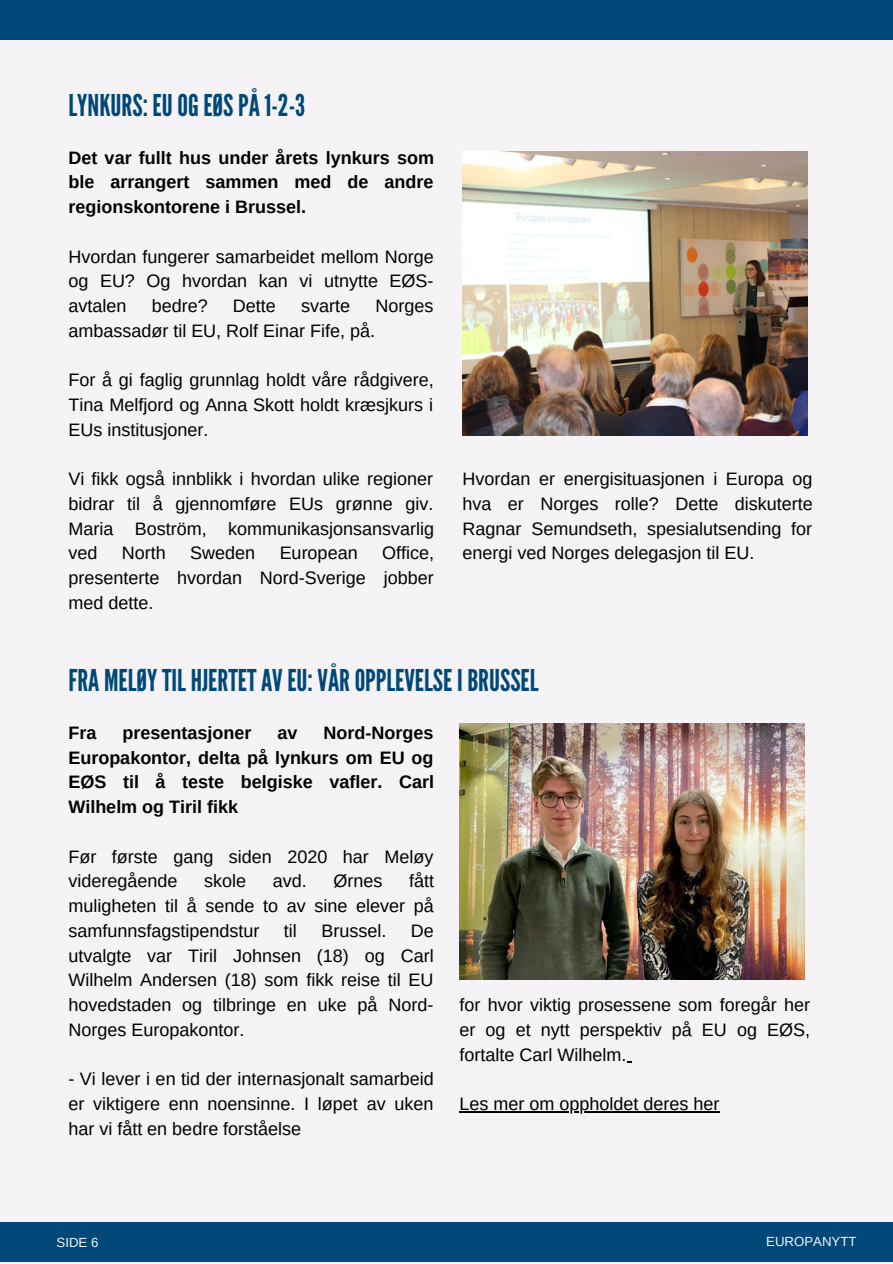
<style>
.page{position:relative;width:893px;height:1264px;background:#fff}
.page>*{position:absolute;margin:0;border:0;box-sizing:border-box;transform-origin:0 0}
.t1{font:30px "League Gothic";color:#004877}
.t2{font:18px/24.8px "Arimo";color:#000;text-align:justify}
.t3{font:700 18px/24.8px "Arimo";color:#000;text-align:justify}
.t4{font:13.2px "Arimo";color:#f5f3f5}
</style>
<div class="page">
<div style="left:0;top:0;width:892px;height:1262px;background:#f5f3f5"></div>
<div style="left:0;top:1222px;width:892px;height:40px;background:#004877"></div>
<div style="left:0;top:0;width:892px;height:39px;background:#004877"></div>
<img style="left:462px;top:151px;width:345px;height:285px">
<img style="left:459px;top:724px;width:345px;height:255px">
<hr style="left:459px;top:1111px;width:260px;height:1px;background:#000">
<h1 class="t1" style="left:68px;top:87px;width:238px">LYNKURS: EUOGEØSPÅ1-2-3</h1>
<p class="t3" style="left:68px;top:145px;width:367px">Det var fullt hus under årets lynkurs som ble arrangert sammen med de andre regionskontorene i Brussel.</p>
<p class="t2" style="left:68px;top:244px;width:367px">Hvordan fungerer samarbeidet mellom Norge og EU? Og hvordan kan vi utnytte EØS&shy;avtalen</p>
<p class="t2" style="left:152px;top:293px;width:57px">bedre?</p>
<p class="t2" style="left:233px;top:293px;width:44px">Dette</p>
<p class="t2" style="left:301px;top:293px;width:50px">svarte</p>
<p class="t2" style="left:375px;top:293px;width:59px">Norges</p>
<p class="t2" style="left:68px;top:318px;width:308px">ambassadør til EU, Rolf Einar Fife, på.</p>
<p class="t2" style="left:68px;top:367px;width:367px">For å gi faglig grunnlag holdt våre rådgivere, Tina Melfjord og Anna Skott holdt kræsjkurs i EUs institusjoner.</p>
<p class="t2" style="left:68px;top:466px;width:367px">Vi fikk også innblikk i hvordan ulike regioner bidrar til å gjennomføre EUs grønne giv.<br>Maria Boström, kommunikasjonsansvarlig ved</p>
<p class="t2" style="left:68px;top:541px;width:367px;text-indent:314px">Office, presenterte hvordan Nord-Sverige jobber med dette.</p>
<p class="t2" style="left:122px;top:541px;width:45px">North</p>
<p class="t2" style="left:190px;top:541px;width:66px">Sweden</p>
<p class="t2" style="left:280px;top:541px;width:79px">European</p>
<p class="t2" style="left:462px;top:466px;width:352px">Hvordan er energisituasjonen i Europa og hva er Norges rolle? Dette diskuterte Ragnar Semundseth, spesialutsending for energi ved Norges delegasjon til EU.</p>
<h1 class="t1" style="left:68px;top:662px;width:471px">FRA MELØYTILHJERTETAVEU:VÅROPPLEVELSE IBRUSSEL</h1>
<p class="t3" style="left:68px;top:720px;width:367px;text-indent:255px">Nord-Norges Europakontor, delta på lynkurs om EU og EØS til å teste belgiske vafler. Carl Wilhelm og Tiril fikk</p>
<p class="t2" style="left:68px;top:844px;width:366px">Før første gang siden 2020 har Meløy videregående</p>
<p class="t3" style="left:68px;top:720px;width:29px">Fra</p>
<p class="t3" style="left:122px;top:720px;width:130px">presentasjoner</p>
<p class="t3" style="left:277px;top:720px;width:21px">av</p>
<p class="t2" style="left:68px;top:868px;width:367px;text-indent:340px">fått muligheten til å sende to av sine elever på samfunnsfagstipendstur</p>
<p class="t2" style="left:204px;top:868px;width:43px">skole</p>
<p class="t2" style="left:273px;top:868px;width:35px">avd.</p>
<p class="t2" style="left:333px;top:868px;width:50px">Ørnes</p>
<p class="t2" style="left:284px;top:918px;width:14px">til</p>
<p class="t2" style="left:321px;top:918px;width:66px">Brussel.</p>
<p class="t2" style="left:68px;top:918px;width:367px;text-indent:342px">De utvalgte var Tiril Johnsen (18) og Carl Wilhelm Andersen (18) som fikk reise til EU hovedstaden og tilbringe en uke på Nord-Norges Europakontor.</p>
<p class="t2" style="left:68px;top:1066px;width:367px">- Vi lever i en tid der internasjonalt samarbeid er viktigere enn noensinne. I løpet av uken har vi fått en bedre forståelse</p>
<p class="t2" style="left:459px;top:992px;width:352px">for hvor viktig prosessene som foregår her er og et nytt perspektiv på EU og EØS, fortalte Carl Wilhelm.</p>
<p class="t2" style="left:459px;top:1091px;width:261px">Les mer om oppholdet deres her</p>
<p class="t4" style="left:57px;top:1235px;width:43px">SIDE 6</p>
<p class="t4" style="left:766px;top:1234px;width:92px">EUROPANYTT</p>
</div>
